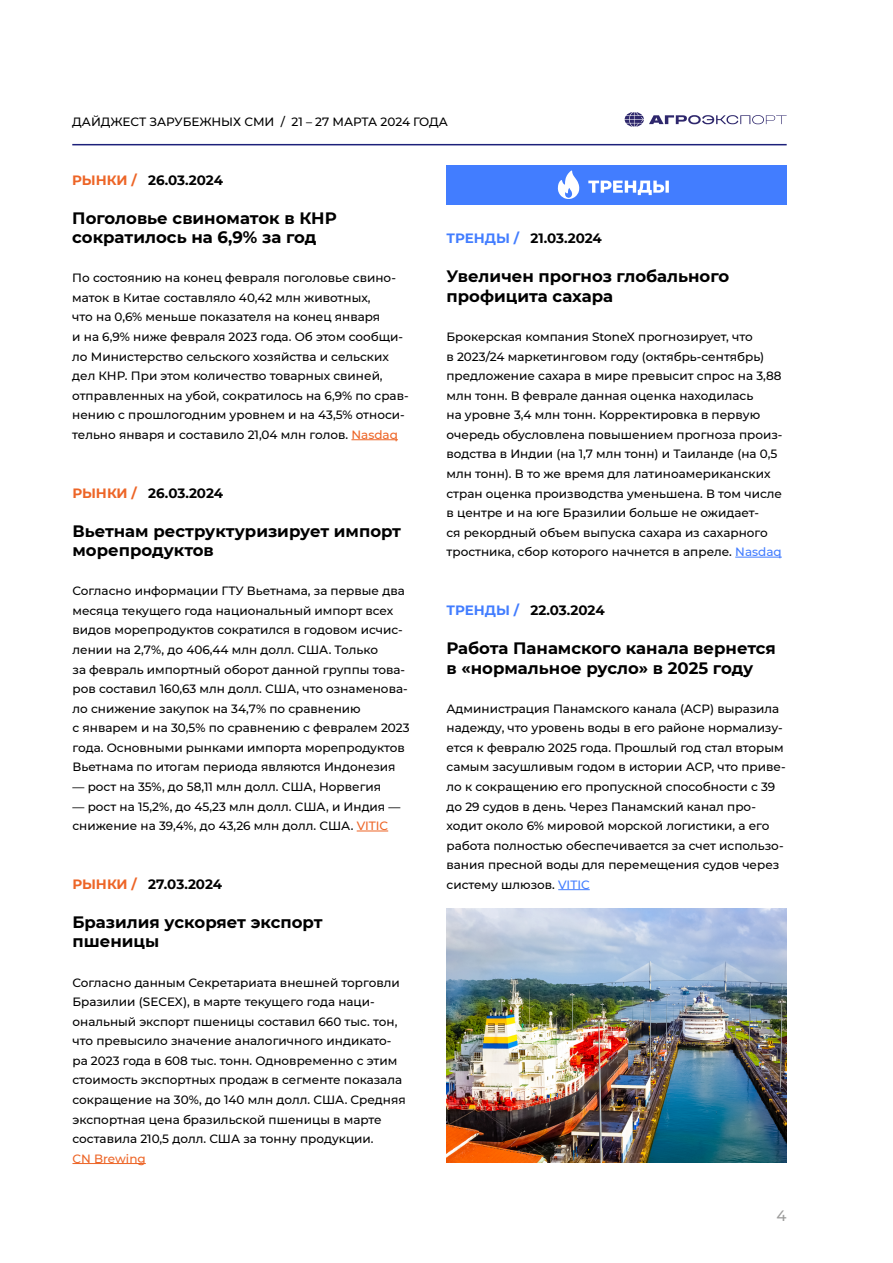
<style>
.page{position:relative;width:893px;height:1263px;background:#fff}
.page>*{position:absolute;margin:0;border:0;box-sizing:border-box;transform-origin:0 0}
.Заголовок_новости{font:700 16.5px/19.5px "Montserrat";color:#000}
.t1{font:500 15px "Montserrat";color:#9d9d9c}
.даты_и_разделы{font:700 13.5px "Montserrat";letter-spacing:-.005em;color:#000}
.основной_текст{font:500 12px/19.5px "Montserrat";color:#000}
.Дайджест_росс_сми{font:500 12px "Montserrat";letter-spacing:-.005em;color:#000}
.s1{color:#ed6527}
.s2{color:#427dff}
</style>
<div class="page">
<hr style="left:72px;top:144px;width:715px;height:1px;background:#1c207a">
<svg style="left:625px;top:112px;width:162px;height:15px"></svg>
<hr style="left:351px;top:439px;width:47px;height:1px;background:#ed6527">
<hr style="left:357px;top:831px;width:31px;height:1px;background:#ed6527">
<hr style="left:72px;top:1163px;width:74px;height:1px;background:#ed6527">
<img style="left:446px;top:908px;width:341px;height:254px">
<hr style="left:735px;top:557px;width:47px;height:1px;background:#427dff">
<div style="left:446px;top:165px;width:341px;height:40px;background:#427dff"></div>
<svg style="left:588px;top:181px;width:81px;height:14px"></svg>
<svg style="left:558px;top:170px;width:21px;height:29px"></svg>
<hr style="left:558px;top:889px;width:32px;height:1px;background:#427dff">
<p class="Дайджест_росс_сми" style="left:72px;top:113px;width:377px">ДАЙДЖЕСТ ЗАРУБЕЖНЫХ СМИ / 21 – 27 МАРТА 2024 ГОДА</p>
<p class="даты_и_разделы" style="left:72px;top:170px;width:152px"><span class="s1">РЫНКИ /</span> 26.03.2024</p>
<p class="Заголовок_новости" style="left:72px;top:207px;width:266px">Поголовье свиноматок в КНР сократилось на 6,9% за год</p>
<p class="основной_текст" style="left:72px;top:268px;width:338px">По состоянию на конец февраля поголовье свино&shy;маток в Китае составляло 40,42 млн животных,<br>что на 0,6% меньше показателя на конец января<br>и на 6,9% ниже февраля 2023 года. Об этом сообщи&shy;ло Министерство сельского хозяйства и сельских дел КНР. При этом количество товарных свиней, отправленных на убой, сократилось на 6,9% по срав&shy;нению с прошлогодним уровнем и на 43,5% относи&shy;тельно января и составило 21,04 млн голов. <span class="s1">Nasdaq</span></p>
<p class="даты_и_разделы" style="left:72px;top:483px;width:152px"><span class="s1">РЫНКИ /</span> 26.03.2024</p>
<p class="Заголовок_новости" style="left:72px;top:520px;width:330px">Вьетнам реструктуризирует импорт морепродуктов</p>
<p class="основной_текст" style="left:72px;top:581px;width:339px">Согласно информации ГТУ Вьетнама, за первые два месяца текущего года национальный импорт всех видов морепродуктов сократился в годовом исчис&shy;лении на 2,7%, до 406,44 млн долл. США. Только<br>за февраль импортный оборот данной группы това&shy;ров составил 160,63 млн долл. США, что ознаменова&shy;ло снижение закупок на 34,7% по сравнению<br>с январем и на 30,5% по сравнению с февралем 2023 года. Основными рынками импорта морепродуктов Вьетнама по итогам периода являются Индонезия</p>
<p class="основной_текст" style="left:72px;top:776px;width:310px">— рост на 35%, до 58,11 млн долл. США, Норвегия</p>
<p class="основной_текст" style="left:72px;top:796px;width:330px">— рост на 15,2%, до 45,23 млн долл. США, и Индия — снижение на 39,4%, до 43,26 млн долл. США. <span class="s1">VITIC</span></p>
<p class="даты_и_разделы" style="left:72px;top:874px;width:151px"><span class="s1">РЫНКИ /</span> 27.03.2024</p>
<p class="Заголовок_новости" style="left:72px;top:911px;width:252px">Бразилия ускоряет экспорт пшеницы</p>
<p class="основной_текст" style="left:72px;top:972px;width:335px">Согласно данным Секретариата внешней торговли Бразилии (SECEX), в марте текущего года наци&shy;ональный экспорт пшеницы составил 660 тыс. тон, что превысило значение аналогичного индикато&shy;ра 2023 года в 608 тыс. тонн. Одновременно с этим стоимость экспортных продаж в сегменте показала сокращение на 30%, до 140 млн долл. США. Средняя экспортная цена бразильской пшеницы в марте составила 210,5 долл. США за тонну продукции.<br><span class="s1">CN Brewing</span></p>
<p class="даты_и_разделы" style="left:446px;top:229px;width:157px"><span class="s2">ТРЕНДЫ /</span> 21.03.2024</p>
<p class="Заголовок_новости" style="left:446px;top:266px;width:284px">Увеличен прогноз глобального профицита сахара</p>
<p class="основной_текст" style="left:446px;top:327px;width:338px">Брокерская компания StoneX прогнозирует, что<br>в 2023/24 маркетинговом году (октябрь-сентябрь) предложение сахара в мире превысит спрос на 3,88 млн тонн. В феврале данная оценка находилась<br>на уровне 3,4 млн тонн. Корректировка в первую очередь обусловлена повышением прогноза произ&shy;водства в Индии (на 1,7 млн тонн) и Таиланде (на 0,5 млн тонн). В то же время для латиноамериканских стран оценка производства уменьшена. В том числе в центре и на юге Бразилии больше не ожидает-<br>ся рекордный объем выпуска сахара из сахарного тростника, сбор которого начнется в апреле. <span class="s2">Nasdaq</span></p>
<p class="даты_и_разделы" style="left:446px;top:600px;width:160px"><span class="s2">ТРЕНДЫ /</span> 22.03.2024</p>
<p class="Заголовок_новости" style="left:446px;top:638px;width:331px">Работа Панамского канала вернется в «нормальное русло» в 2025 году</p>
<p class="основной_текст" style="left:446px;top:698px;width:341px">Администрация Панамского канала (ACP) выразила надежду, что уровень воды в его районе нормализу&shy;ется к февралю 2025 года. Прошлый год стал вторым самым засушливым годом в истории АСР, что приве&shy;ло к сокращению его пропускной способности с 39 до 29 судов в день. Через Панамский канал про&shy;ходит около 6% мировой морской логистики, а его работа полностью обеспечивается за счет использо&shy;вания пресной воды для перемещения судов через систему шлюзов. <span class="s2">VITIC</span></p>
<p class="t1" style="left:777px;top:1205px;width:12px">4</p>
</div>
